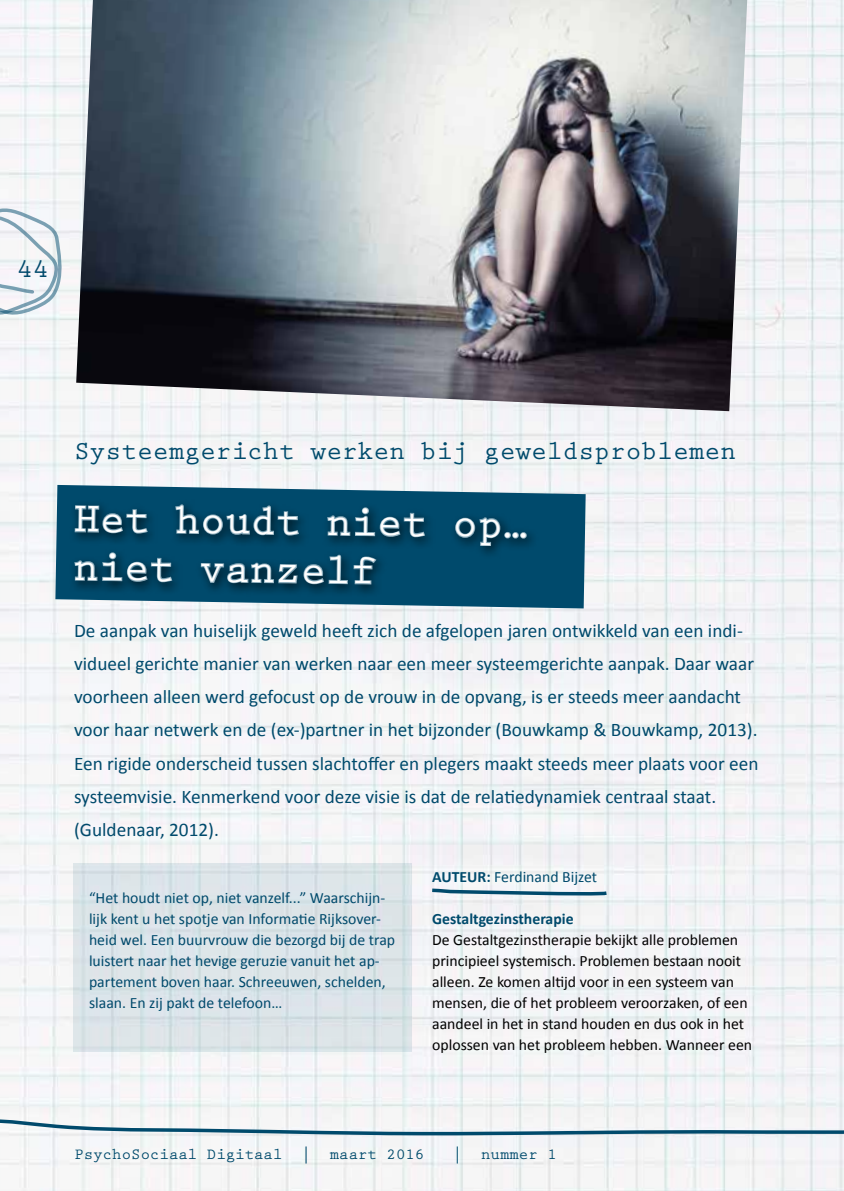
<style>
.page{position:relative;width:844px;height:1191px;background:#fff}
.page>*{position:absolute;margin:0;border:0;box-sizing:border-box;transform-origin:0 0}
.t1{font:700 42px/48.5px "Prestige Elite Std";color:#fff}
.t2{font:700 26.25px "Prestige Elite Std";color:#004a6c}
.t3{font:19.25px/33.2px "Calibri";color:#004a6c}
.t4{font:15.75px/21px "Calibri";color:#004a6c}
.t5{font:15.75px/21px "Calibri";color:#000}
.t6{font:700 15.75px "Prestige Elite Std";color:#004a6c}
.t7{font:700 15.75px "Calibri";color:#004a6c}
.s1{font-weight:700}
</style>
<div class="page">
<img style="left:0;top:0;width:843px;height:1191px">
<svg style="left:0;top:1102px;width:843px;height:35px"></svg>
<svg style="left:0;top:205px;width:63px;height:110px"></svg>
<img style="left:76px;top:0;width:671px;height:411px">
<svg style="left:55px;top:485px;width:530px;height:123px"></svg>
<svg style="left:67px;top:491px;width:536px;height:162px"></svg>
<div style="left:74px;top:863px;width:338px;height:189px;background:linear-gradient(to right,#dae3e8,#dae3e7)"></div>
<svg style="left:428px;top:886px;width:182px;height:9px"></svg>
<h2 class="t2" style="left:17px;top:255px;width:33px">44</h2>
<h2 class="t2" style="left:74px;top:436px;width:663px">Systeemgericht werken bij geweldsproblemen</h2>
<h1 class="t1" style="left:75px;top:494px;width:455px;rotate:1deg">Het houdt niet op… niet vanzelf</h1>
<p class="t3" style="left:74px;top:613px;width:685px">De aanpak van huiselijk geweld heeft zich de afgelopen jaren ontwikkeld van een indi&shy;vidueel gerichte manier van werken naar een meer systeemgerichte aanpak. Daar waar voorheen alleen werd gefocust op de vrouw in de opvang, is er steeds meer aandacht voor haar netwerk en de (ex-)partner in het bijzonder (Bouwkamp &amp; Bouwkamp, 2013).<br>Een rigide onderscheid tussen slachtoffer en plegers maakt steeds meer plaats voor een systeemvisie. Kenmerkend voor deze visie is dat de relatiedynamiek centraal staat. (Guldenaar, 2012).</p>
<p class="t4" style="left:89px;top:887px;width:307px">“Het houdt niet op, niet vanzelf...” Waarschijn&shy;lijk kent u het spotje van Informatie Rijksover&shy;heid wel. Een buurvrouw die bezorgd bij de trap luistert naar het hevige geruzie vanuit het ap&shy;partement boven haar. Schreeuwen, schelden, slaan. En zij pakt de telefoon…</p>
<p class="t4" style="left:432px;top:866px;width:166px"><span class="s1">AUTEUR:</span> Ferdinand Bijzet</p>
<p class="t7" style="left:432px;top:909px;width:143px">Gestaltgezinstherapie</p>
<p class="t5" style="left:432px;top:929px;width:321px">De Gestaltgezinstherapie bekijkt alle problemen principieel systemisch. Problemen bestaan nooit alleen. Ze komen altijd voor in een systeem van mensen, die of het probleem veroorzaken, of een aandeel in het in stand houden en dus ook in het oplossen van het probleem hebben. Wanneer een</p>
<p class="t6" style="left:74px;top:1145px;width:351px">PsychoSociaal Digitaal | maart 2016</p>
<p class="t6" style="left:452px;top:1145px;width:105px">| nummer 1</p>
</div>
